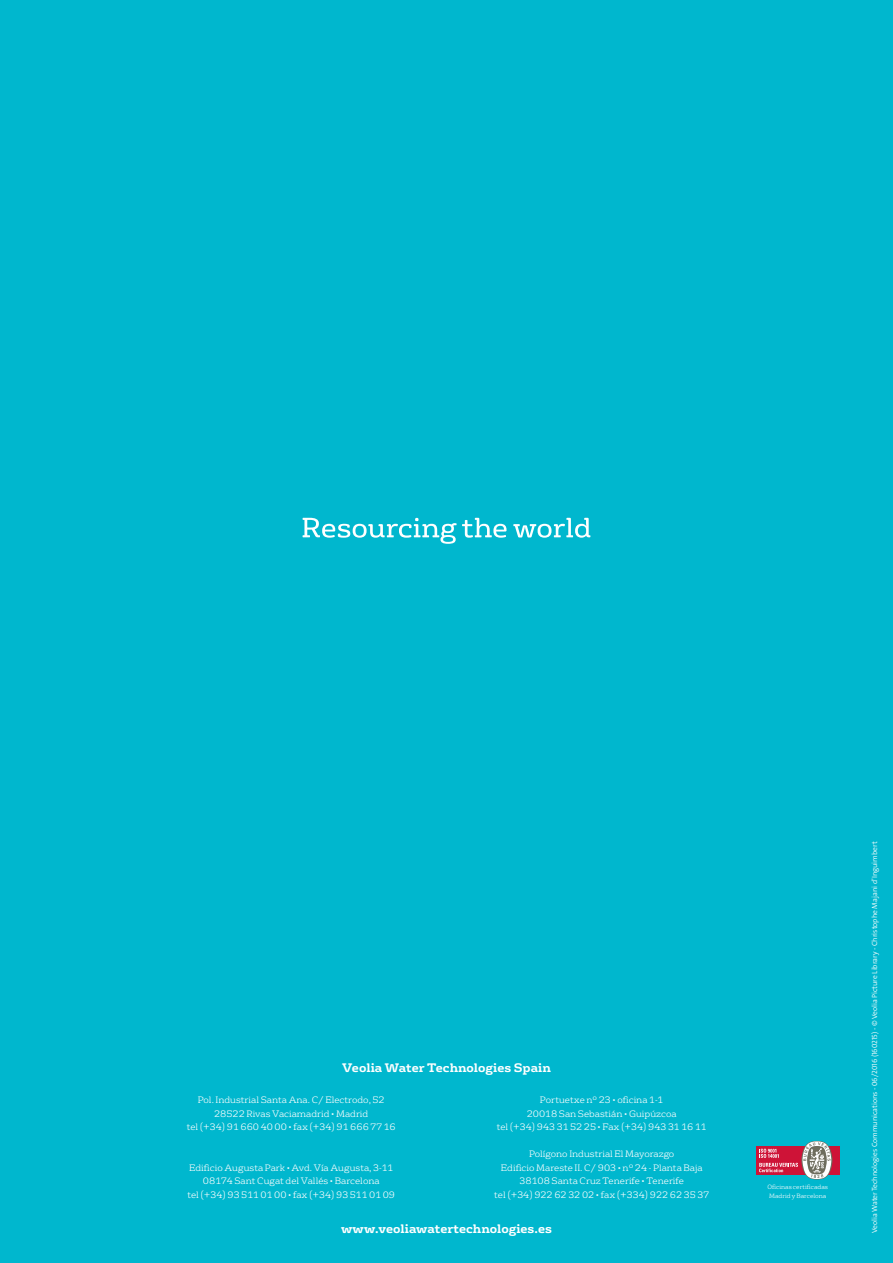
<style>
.page{position:relative;width:893px;height:1263px;background:#00b7ce}
.page>*{position:absolute;margin:0;border:0;box-sizing:border-box;transform-origin:0 0}
.t1{font:700 12px "FS Rufus";color:#fff}
.t2{font:300 9px/13.5px "FS Rufus";color:#fff;text-align:center}
.t3{font:7.5px "The Sans Veolia W4 Se Lig";color:#fff}
.t4{font:300 6px/9px "FS Rufus";color:#fff}
</style>
<div class="page">
<svg style="left:303px;top:518px;width:287px;height:26px"></svg>
<div style="left:756px;top:1146px;width:83px;height:28px;background:#ce1337"></div>
<svg style="left:759px;top:1141px;width:73px;height:38px"></svg>
<h1 class="t1" style="left:342px;top:1057px;width:210px">Veolia Water Technologies Spain</h1>
<p class="t2" style="left:187px;top:1092px;width:211px">Pol. Industrial Santa Ana. C/ Electrodo, 52<br>28522 Rivas Vaciamadrid • Madrid<br>tel (+34) 91 660 40 00 • fax (+34) 91 666 77 16</p>
<p class="t2" style="left:187px;top:1160px;width:209px">Edificio Augusta Park • Avd. Vía Augusta, 3-11<br>08174 Sant Cugat del Vallés • Barcelona<br>tel (+34) 93 511 01 00 • fax (+34) 93 511 01 09</p>
<p class="t2" style="left:497px;top:1092px;width:211px">Portuetxe nº 23 • oficina 1-1<br>20018 San Sebastián • Guipúzcoa<br>tel (+34) 943 31 52 25 • Fax (+34) 943 31 16 11</p>
<p class="t2" style="left:494px;top:1146px;width:217px">Polígono Industrial El Mayorazgo<br>Edificio Mareste II. C/ 903 • nº 24 - Planta Baja 38108 Santa Cruz Tenerife • Tenerife<br>tel (+34) 922 62 32 02 • fax (+334) 922 62 35 37</p>
<h1 class="t1" style="left:341px;top:1218px;width:212px">www.veoliawatertechnologies.es</h1>
<p class="t4" style="left:768px;top:1182px;width:62px">Oficinas certificadas<br>Madrid y Barcelona</p>
<p class="t3" style="left:870px;top:1233px;width:393px;rotate:-90deg">Veolia Water Technologies Communications - 06/2016 (160215) - © Veolia Picture Library - Christophe Majani d’Inguimbert</p>
</div>
